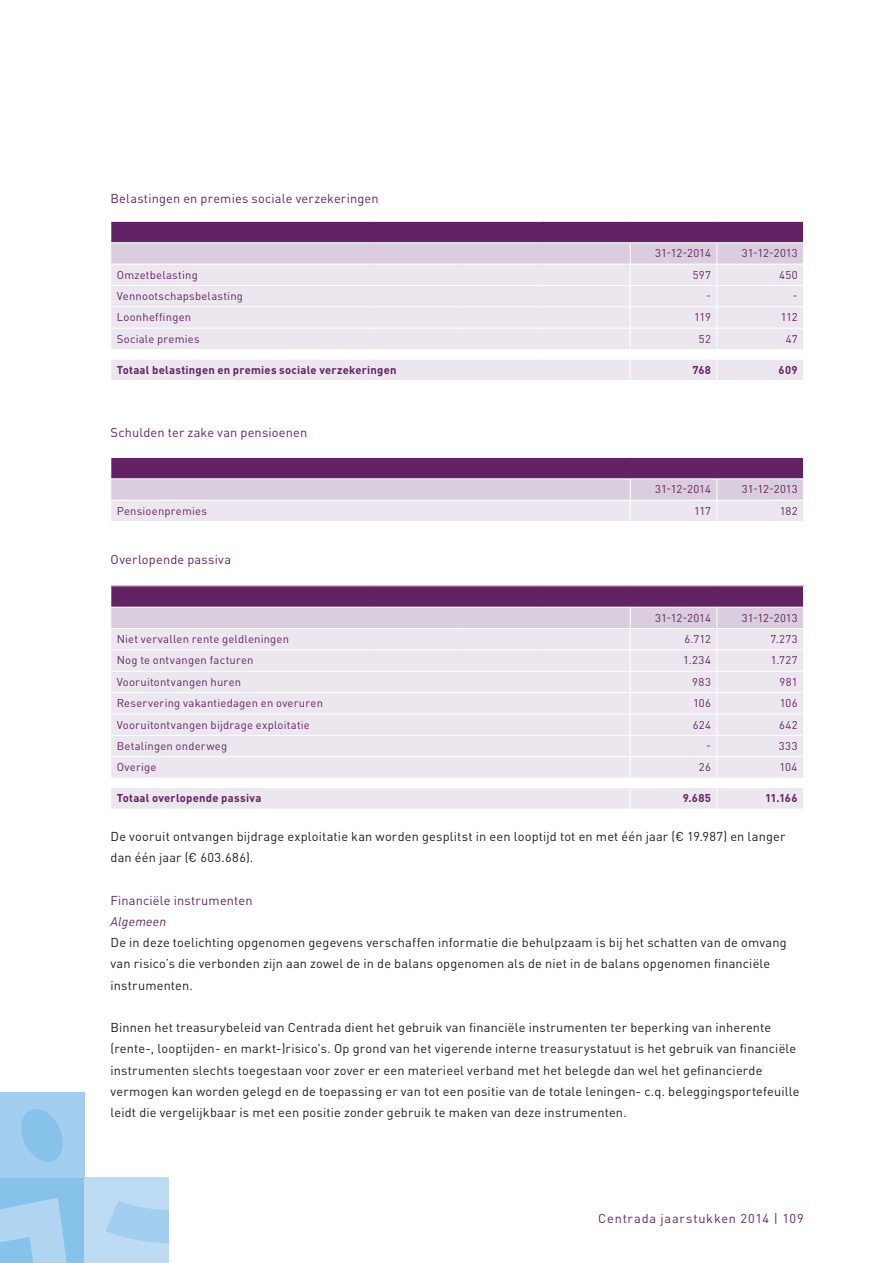
<style>
.page{position:relative;width:893px;height:1263px;background:#fff}
.page>*{position:absolute;margin:0;border:0;box-sizing:border-box;transform-origin:0 0}
.t1{font:12.75px/21.3px "DIN Pro";letter-spacing:.015em;color:#1d1d1b}
.t2{font:12.75px "DIN Pro";letter-spacing:.015em;color:#622263}
.t3{font:12.75px "DIN";letter-spacing:.06em;color:#622263}
.t4{font:italic 12.75px "DIN";letter-spacing:.015em;color:#622263}
.t5{font:11.25px "DIN Pro";letter-spacing:.02em;color:#622263}
.t6{font:700 11.25px "DIN Pro";letter-spacing:.02em;color:#622263}
</style>
<div class="page">
<div style="left:0;top:1177px;width:85px;height:86px;background:#87c2ea"></div>
<svg style="left:0;top:1198px;width:67px;height:65px"></svg>
<div style="left:85px;top:1177px;width:85px;height:86px;background:#bedbf4"></div>
<svg style="left:106px;top:1201px;width:63px;height:42px"></svg>
<div style="left:0;top:1092px;width:85px;height:85px;background:#a2cef0"></div>
<svg style="left:21px;top:1109px;width:42px;height:53px"></svg>
<div style="left:169px;top:1174px;width:18px;height:89px;background:#fff"></div>
<svg style="left:111px;top:222px;width:693px;height:158px;background:#daccdb"></svg>
<svg style="left:111px;top:458px;width:693px;height:63px;background:#ba9fbc"></svg>
<svg style="left:111px;top:586px;width:693px;height:223px;background:#dfd4e1"></svg>
<p class="t2" style="left:111px;top:190px;width:270px">Belastingen en premies sociale verzekeringen</p>
<p class="t5" style="left:655px;top:246px;width:57px">31-12-2014</p>
<p class="t5" style="left:742px;top:246px;width:57px">31-12-2013</p>
<p class="t5" style="left:117px;top:267px;width:82px">Omzetbelasting</p>
<p class="t5" style="left:693px;top:267px;width:20px">597</p>
<p class="t5" style="left:779px;top:267px;width:20px">450</p>
<p class="t5" style="left:117px;top:288px;width:128px">Vennootschapsbelasting</p>
<p class="t5" style="left:706px;top:288px;width:6px">-</p>
<p class="t5" style="left:793px;top:288px;width:6px">-</p>
<p class="t5" style="left:117px;top:310px;width:76px">Loonheffingen</p>
<p class="t5" style="left:694px;top:310px;width:18px">119</p>
<p class="t5" style="left:781px;top:310px;width:18px">112</p>
<p class="t5" style="left:117px;top:331px;width:84px">Sociale premies</p>
<p class="t5" style="left:699px;top:331px;width:13px">52</p>
<p class="t5" style="left:786px;top:331px;width:13px">47</p>
<p class="t6" style="left:117px;top:362px;width:281px">Totaal belastingen en premies sociale verzekeringen</p>
<p class="t6" style="left:692px;top:362px;width:20px">768</p>
<p class="t6" style="left:779px;top:362px;width:20px">609</p>
<p class="t2" style="left:111px;top:423px;width:198px">Schulden ter zake van pensioenen</p>
<p class="t5" style="left:655px;top:482px;width:57px">31-12-2014</p>
<p class="t5" style="left:742px;top:482px;width:57px">31-12-2013</p>
<p class="t5" style="left:117px;top:503px;width:92px">Pensioenpremies</p>
<p class="t5" style="left:694px;top:503px;width:18px">117</p>
<p class="t5" style="left:780px;top:503px;width:19px">182</p>
<p class="t2" style="left:111px;top:551px;width:122px">Overlopende passiva</p>
<p class="t5" style="left:655px;top:610px;width:57px">31-12-2014</p>
<p class="t5" style="left:742px;top:610px;width:57px">31-12-2013</p>
<p class="t5" style="left:117px;top:631px;width:174px">Niet vervallen rente geldleningen</p>
<p class="t5" style="left:684px;top:631px;width:28px">6.712</p>
<p class="t5" style="left:770px;top:631px;width:28px">7.273</p>
<p class="t5" style="left:117px;top:653px;width:138px">Nog te ontvangen facturen</p>
<p class="t5" style="left:683px;top:653px;width:29px">1.234</p>
<p class="t5" style="left:771px;top:653px;width:28px">1.727</p>
<p class="t5" style="left:117px;top:674px;width:126px">Vooruitontvangen huren</p>
<p class="t5" style="left:692px;top:674px;width:20px">983</p>
<p class="t5" style="left:779px;top:674px;width:20px">981</p>
<p class="t5" style="left:117px;top:695px;width:208px">Reservering vakantiedagen en overuren</p>
<p class="t5" style="left:693px;top:695px;width:19px">106</p>
<p class="t5" style="left:780px;top:695px;width:19px">106</p>
<p class="t5" style="left:117px;top:717px;width:195px">Vooruitontvangen bijdrage exploitatie</p>
<p class="t5" style="left:693px;top:717px;width:20px">624</p>
<p class="t5" style="left:779px;top:717px;width:20px">642</p>
<p class="t5" style="left:117px;top:738px;width:112px">Betalingen onderweg</p>
<p class="t5" style="left:706px;top:738px;width:6px">-</p>
<p class="t5" style="left:779px;top:738px;width:20px">333</p>
<p class="t5" style="left:117px;top:760px;width:41px">Overige</p>
<p class="t5" style="left:699px;top:760px;width:13px">26</p>
<p class="t5" style="left:779px;top:760px;width:19px">104</p>
<p class="t6" style="left:117px;top:790px;width:146px">Totaal overlopende passiva</p>
<p class="t6" style="left:683px;top:790px;width:30px">9.685</p>
<p class="t6" style="left:765px;top:790px;width:34px">11.166</p>
<p class="t1" style="left:111px;top:825px;width:676px">De vooruit ontvangen bijdrage exploitatie kan worden gesplitst in een looptijd tot en met één jaar (€ 19.987) en langer dan één jaar (€ 603.686).</p>
<p class="t2" style="left:111px;top:891px;width:143px">Financiële instrumenten</p>
<p class="t4" style="left:111px;top:913px;width:57px">Algemeen</p>
<p class="t1" style="left:111px;top:931px;width:678px">De in deze toelichting opgenomen gegevens verschaffen informatie die behulpzaam is bij het schatten van de omvang van risico’s die verbonden zijn aan zowel de in de balans opgenomen als de niet in de balans opgenomen financiële instrumenten.</p>
<p class="t1" style="left:111px;top:1016px;width:690px">Binnen het treasurybeleid van Centrada dient het gebruik van financiële instrumenten ter beperking van inherente (rente-, looptijden- en markt-)risico's. Op grond van het vigerende interne treasurystatuut is het gebruik van financiële instrumenten slechts toegestaan voor zover er een materieel verband met het belegde dan wel het gefinancierde vermogen kan worden gelegd en de toepassing er van tot een positie van de totale leningen- c.q. beleggingsportefeuille leidt die vergelijkbaar is met een positie zonder gebruik te maken van deze instrumenten.</p>
<p class="t3" style="left:598px;top:1211px;width:207px">Centrada jaarstukken 2014 | 109</p>
</div>
